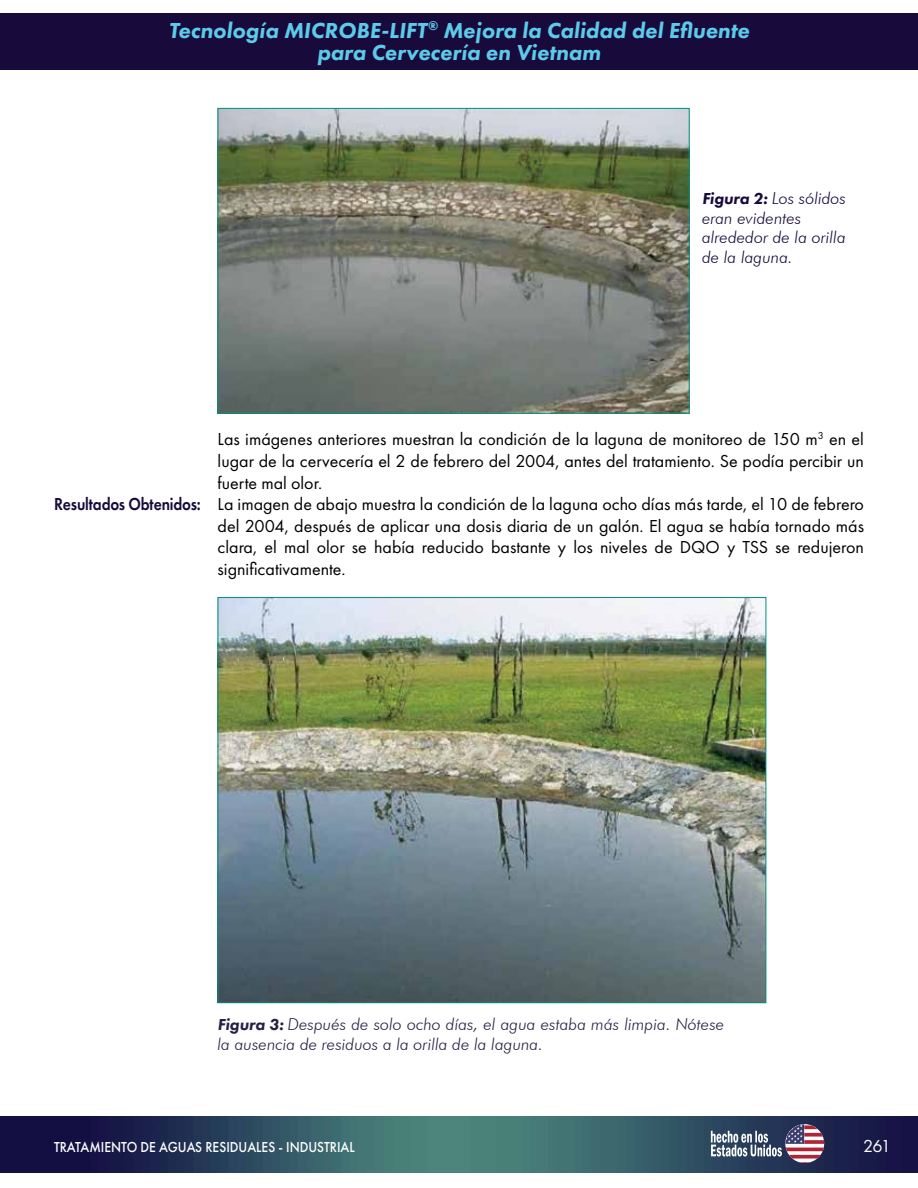
<style>
.page{position:relative;width:918px;height:1188px;background:#fff}
.page>*{position:absolute;margin:0;border:0;box-sizing:border-box;transform-origin:0 0}
.t1{font:italic 800 22.5px/22.5px "Futura PT";color:#5ccae8;text-align:center}
.t2{font:18px/21.6px "Futura PT";color:#000}
.t3{font:600 18px "Futura PT";letter-spacing:-.01em;color:#180b3b;scale:.87 1}
.t4{font:18px "Futura PT";color:#fff}
.t5{font:italic 300 16.5px/19.5px "Futura BT";color:#281f46}
.t6{font:italic 300 16.5px/19.5px "Futura BT";color:#180b3b}
.t7{font:500 15px "Futura PT";color:#fff;scale:.9 1}
.s1{font-family:"Futura PT";font-weight:800}
</style>
<div class="page">
<div style="left:0;top:14px;width:918px;height:56px;background:#180b3b"></div>
<img style="left:0;top:1117px;width:918px;height:56px">
<svg style="left:711px;top:1124px;width:113px;height:39px;background:#6f6d83"></svg>
<img style="left:220px;top:110px;width:468px;height:302px">
<div style="left:218px;top:108px;width:472px;height:306px;border:1px solid #00907e"></div>
<img style="left:220px;top:599px;width:544px;height:402px">
<p class="t1" style="left:169px;top:19px;width:582px">Tecnología MICROBE-LIFT<sup>®</sup> Mejora la Calidad del Efluente para Cervecería en Vietnam</p>
<p class="t6" style="left:702px;top:189px;width:146px"><span class="s1">Figura 2:</span> Los sólidos eran evidentes alrededor de la orilla de la laguna.</p>
<p class="t3" style="left:54px;top:493px;width:170px">Resultados Obtenidos:</p>
<p class="t2" style="left:218px;top:428px;width:648px">Las imágenes anteriores muestran la condición de la laguna de monitoreo de 150 m<sup>3</sup> en el lugar de la cervecería el 2 de febrero del 2004, antes del tratamiento. Se podía percibir un fuerte mal olor.<br>La imagen de abajo muestra la condición de la laguna ocho días más tarde, el 10 de febrero del 2004, después de aplicar una dosis diaria de un galón. El agua se había tornado más clara, el mal olor se había reducido bastante y los niveles de DQO y TSS se redujeron significativamente.</p>
<p class="t5" style="left:218px;top:1015px;width:508px"><span class="s1">Figura 3:</span> Después de solo ocho días, el agua estaba más limpia. Nótese la ausencia de residuos a la orilla de la laguna.</p>
<p class="t7" style="left:54px;top:1138px;width:336px">TRATAMIENTO DE AGUAS RESIDUALES - INDUSTRIAL</p>
<p class="t4" style="left:863px;top:1135px;width:29px">261</p>
</div>
